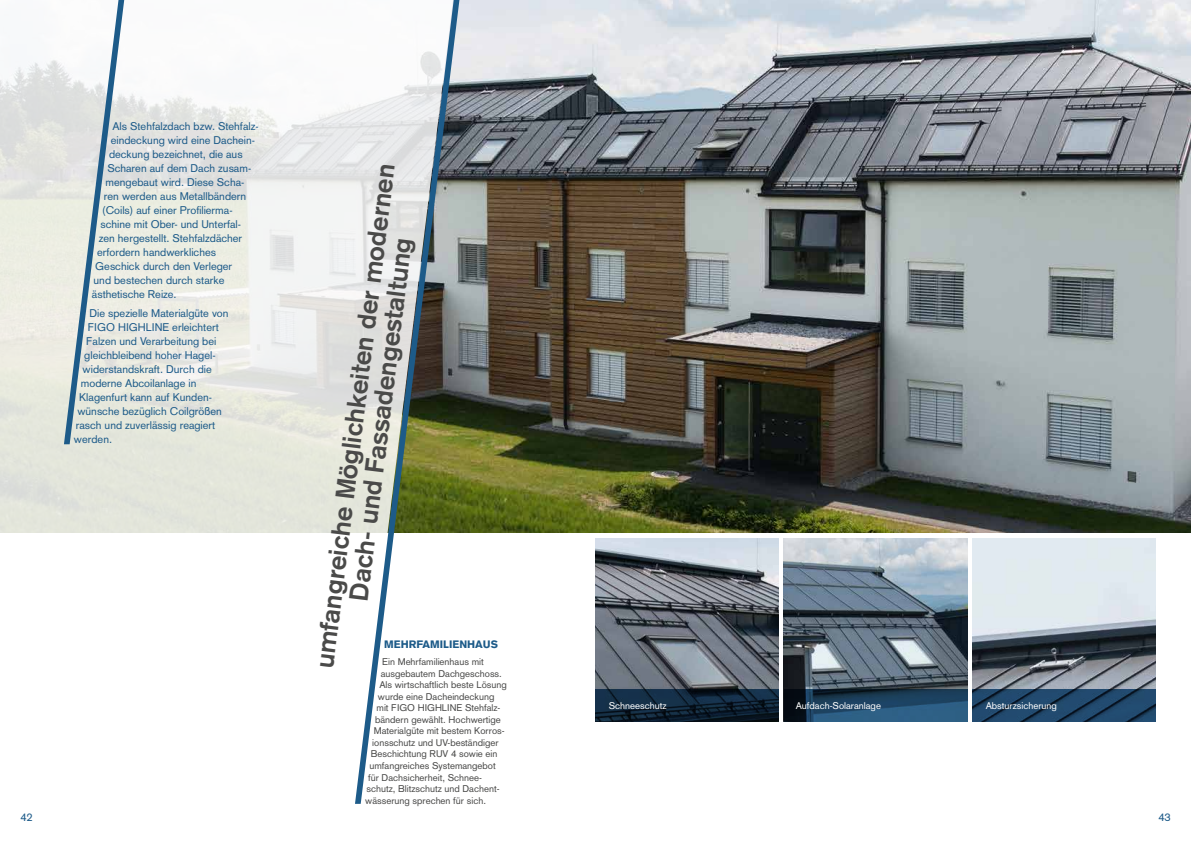
<style>
.page{position:relative;width:1191px;height:842px;background:#fff}
.page>*{position:absolute;margin:0;border:0;box-sizing:border-box;transform-origin:0 0}
.t1{font:700 26.2px/26px "Akzidenz Grotesk";color:#4a4a49;text-align:center}
.t2{font:11px "Akzidenz Grotesk";color:#1d5b89}
.t3{font:900 10.6px "Akzidenz Grotesk";color:#1d5b89}
.t4{font:9.6px "Akzidenz Grotesk";color:#4a4a49}
.t5{font:9.6px "Akzidenz Grotesk";color:#fff}
</style>
<div class="page">
<img style="left:464px;top:0;width:727px;height:532px">
<svg style="left:0;top:60px;width:355px;height:473px;fill:#e7e9e0"></svg>
<svg style="left:355px;top:0;width:109px;height:804px"></svg>
<img style="left:595px;top:538px;width:184px;height:151px">
<img style="left:784px;top:538px;width:183px;height:151px">
<img style="left:972px;top:538px;width:183px;height:151px">
<svg style="left:64px;top:0;width:123px;height:444px;fill:#ebece2"></svg>
<svg style="left:784px;top:689px;width:183px;height:32px;background:#1d415e"></svg>
<svg style="left:595px;top:689px;width:184px;height:32px;background:#0f2336"></svg>
<svg style="left:972px;top:689px;width:183px;height:32px;background:#1e4264"></svg>
<p class="t2" style="left:112px;top:119px;width:147px">Als Stehfalzdach bzw. Stehfalz-</p>
<p class="t2" style="left:111px;top:133px;width:146px">eindeckung wird eine Dachein-</p>
<p class="t2" style="left:109px;top:147px;width:135px">deckung bezeichnet, die aus</p>
<p class="t2" style="left:107px;top:161px;width:145px">Scharen auf dem Dach zusam-</p>
<p class="t2" style="left:106px;top:175px;width:140px">mengebaut wird. Diese Scha-</p>
<p class="t2" style="left:104px;top:189px;width:144px">ren werden aus Metallbändern</p>
<p class="t2" style="left:102px;top:203px;width:132px">(Coils) auf einer Profilierma-</p>
<p class="t2" style="left:100px;top:217px;width:142px">schine mit Ober- und Unterfal-</p>
<p class="t2" style="left:99px;top:231px;width:145px">zen hergestellt. Stehfalzdächer</p>
<p class="t2" style="left:97px;top:245px;width:120px">erfordern handwerkliches</p>
<p class="t2" style="left:95px;top:259px;width:138px">Geschick durch den Verleger</p>
<p class="t2" style="left:94px;top:273px;width:132px">und bestechen durch starke</p>
<p class="t2" style="left:92px;top:287px;width:86px">ästhetische Reize.</p>
<p class="t2" style="left:89px;top:307px;width:140px">Die spezielle Materialgüte von</p>
<p class="t2" style="left:88px;top:321px;width:132px">FIGO HIGHLINE erleichtert</p>
<p class="t2" style="left:86px;top:335px;width:132px">Falzen und Verarbeitung bei</p>
<p class="t2" style="left:84px;top:349px;width:132px">gleichbleibend hoher Hagel-</p>
<p class="t2" style="left:83px;top:363px;width:131px">widerstandskraft. Durch die</p>
<p class="t2" style="left:81px;top:377px;width:117px">moderne Abcoilanlage in</p>
<p class="t2" style="left:79px;top:391px;width:134px">Klagenfurt kann auf Kunden-</p>
<p class="t2" style="left:77px;top:405px;width:146px">wünsche bezüglich Coilgrößen</p>
<p class="t2" style="left:76px;top:419px;width:141px">rasch und zuverlässig reagiert</p>
<p class="t2" style="left:74px;top:433px;width:40px">werden.</p>
<h1 class="t1" style="left:311px;top:666px;width:510px;rotate:-83deg">umfangreiche Möglichkeiten der modernen<br>Dach- und Fassadengestaltung</h1>
<p class="t3" style="left:384px;top:638px;width:115px">MEHRFAMILIENHAUS</p>
<p class="t4" style="left:382px;top:656px;width:103px">Ein Mehrfamilienhaus mit</p>
<p class="t4" style="left:381px;top:668px;width:123px">ausgebautem Dachgeschoss.</p>
<p class="t4" style="left:379px;top:679px;width:129px">Als wirtschaftlich beste Lösung</p>
<p class="t4" style="left:378px;top:691px;width:118px">wurde eine Dacheindeckung</p>
<p class="t4" style="left:376px;top:702px;width:125px">mit FIGO HIGHLINE Stehfalz-</p>
<p class="t4" style="left:375px;top:714px;width:127px">bändern gewählt. Hochwertige</p>
<p class="t4" style="left:374px;top:725px;width:132px">Materialgüte mit bestem Korros-</p>
<p class="t4" style="left:372px;top:737px;width:128px">ionsschutz und UV-beständiger</p>
<p class="t4" style="left:371px;top:748px;width:128px">Beschichtung RUV 4 sowie ein</p>
<p class="t4" style="left:369px;top:760px;width:128px">umfangreiches Systemangebot</p>
<p class="t4" style="left:368px;top:771px;width:115px">für Dachsicherheit, Schnee-</p>
<p class="t4" style="left:367px;top:783px;width:134px">schutz, Blitzschutz und Dachent-</p>
<p class="t4" style="left:365px;top:794px;width:122px">wässerung sprechen für sich.</p>
<p class="t5" style="left:609px;top:700px;width:59px">Schneeschutz</p>
<p class="t5" style="left:795px;top:700px;width:87px">Aufdach-Solaranlage</p>
<p class="t5" style="left:985px;top:700px;width:73px">Absturzsicherung</p>
<p class="t2" style="left:20px;top:810px;width:14px">42</p>
<p class="t2" style="left:1158px;top:810px;width:14px">43</p>
</div>
